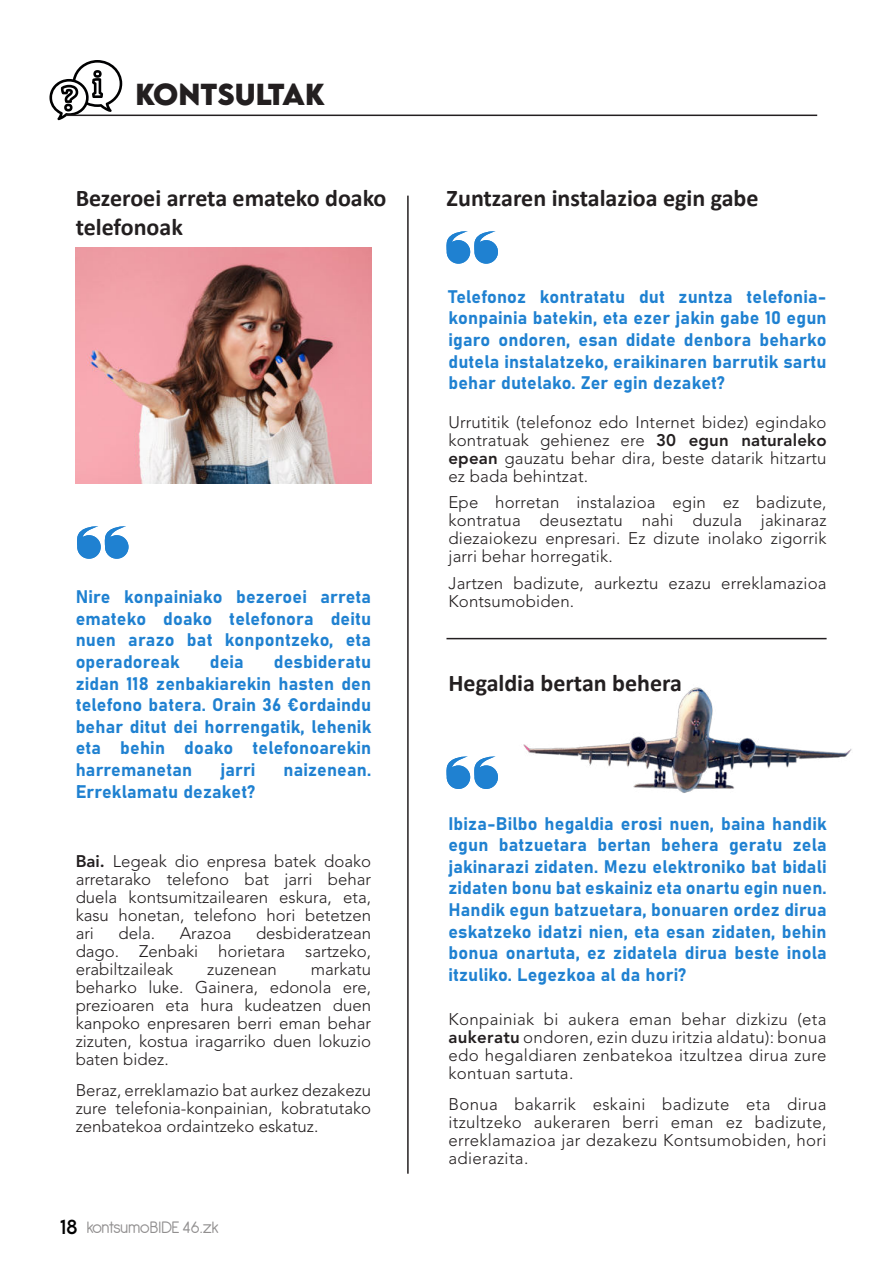
<style>
.page{position:relative;width:893px;height:1263px;background:#fff}
.page>*{position:absolute;margin:0;border:0;box-sizing:border-box;transform-origin:0 0}
.t1{font:700 27px "LEMONMILK";color:#231f20}
.t2{font:700 24px/28.8px "Calibri";color:#231f20}
.t3{font:18px/21.6px "Bahnschrift";letter-spacing:.01em;color:#1f81d1;text-align:justify}
.t4{font:18px "Antipasto";letter-spacing:-.03em;color:#231f20}
.t5{font:300 16.8px/18px "Avenir LT Std";letter-spacing:.01em;color:#231f20;text-align:justify}
.s1{font-weight:800}
.s2{font-family:"LEMONMILK";color:#000001}
</style>
<div class="page">
<img style="left:523px;top:687px;width:329px;height:106px">
<hr style="left:446px;top:638px;width:381px;height:1px;background:#231f20">
<hr style="left:407px;top:196px;width:2px;height:978px;background:#231f20">
<svg style="left:49px;top:60px;width:73px;height:60px"></svg>
<svg style="left:77px;top:526px;width:51px;height:33px"></svg>
<svg style="left:446px;top:231px;width:52px;height:33px"></svg>
<svg style="left:446px;top:756px;width:52px;height:33px"></svg>
<hr style="left:66px;top:115px;width:751px;height:1px;background:#231f20">
<img style="left:76px;top:247px;width:295px;height:236px">
<h1 class="t1" style="left:135px;top:80px;width:191px">KONTSULTAK</h1>
<h2 class="t2" style="left:76px;top:186px;width:312px">Bezeroei arreta emateko doako telefonoak</h2>
<p class="t3" style="left:76px;top:588px;width:297px">Nire konpainiako bezeroei arreta emateko doako telefonora deitu nuen arazo bat konpontzeko, eta operadoreak</p>
<p class="t3" style="left:76px;top:652px;width:297px;text-indent:198px">desbideratu zidan 118 zenbakiarekin hasten den telefono batera. Orain 36 €ordaindu behar ditut dei horrengatik, lehenik eta behin doako telefonoarekin harremanetan</p>
<p class="t3" style="left:210px;top:652px;width:35px">deia</p>
<p class="t3" style="left:220px;top:760px;width:37px">jarri</p>
<p class="t3" style="left:283px;top:760px;width:89px">naizenean.</p>
<p class="t3" style="left:76px;top:782px;width:181px">Erreklamatu dezaket?</p>
<p class="t5" style="left:76px;top:854px;width:297px"><span class="s1">Bai.</span> Legeak dio enpresa batek doako arretarako telefono bat jarri behar duela kontsumitzailearen eskura, eta, kasu honetan, telefono hori betetzen ari</p>
<p class="t5" style="left:76px;top:926px;width:297px;text-indent:180px">desbideratzean dago. Zenbaki horietara sartzeko, erabiltzaileak</p>
<p class="t5" style="left:119px;top:926px;width:38px">dela.</p>
<p class="t5" style="left:180px;top:926px;width:53px">Arazoa</p>
<p class="t5" style="left:76px;top:962px;width:297px;text-indent:235px">markatu beharko luke. Gainera, edonola ere, prezioaren eta hura kudeatzen duen kanpoko enpresaren berri eman behar zizuten, kostua iragarriko duen lokuzio baten bidez.</p>
<p class="t5" style="left:76px;top:1082px;width:297px">Beraz, erreklamazio bat aurkez dezakezu zure telefonia-konpainian, kobratutako zenbatekoa ordaintzeko eskatuz.</p>
<p class="t5" style="left:207px;top:962px;width:71px">zuzenean</p>
<p class="t4" style="left:60px;top:1216px;width:160px"><span class="s2">18</span> kontsumoBIDE 46.zk</p>
<h2 class="t2" style="left:447px;top:186px;width:313px">Zuntzaren instalazioa egin gabe</h2>
<p class="t3" style="left:448px;top:287px;width:380px">Telefonoz kontratatu dut zuntza telefonia&shy;konpainia batekin, eta ezer jakin gabe 10 egun igaro ondoren, esan didate denbora beharko dutela instalatzeko, eraikinaren barrutik sartu behar dutelako. Zer egin dezaket?</p>
<p class="t5" style="left:448px;top:414px;width:380px">Urrutitik (telefonoz edo Internet bidez) egindako kontratuak gehienez ere <span class="s1">30 egun naturaleko epean</span> gauzatu behar dira, beste datarik hitzartu ez bada behintzat.</p>
<p class="t5" style="left:448px;top:495px;width:380px">Epe horretan instalazioa egin ez badizute, kontratua deuseztatu nahi duzula jakinaraz diezaiokezu enpresari. Ez dizute inolako zigorrik jarri behar horregatik.</p>
<p class="t5" style="left:448px;top:575px;width:380px">Jartzen badizute, aurkeztu ezazu erreklamazioa<br>Kontsumobiden.</p>
<h2 class="t2" style="left:448px;top:671px;width:235px">Hegaldia bertan behera</h2>
<p class="t3" style="left:448px;top:814px;width:380px">Ibiza-Bilbo hegaldia erosi nuen, baina handik egun batzuetara bertan behera geratu zela jakinarazi zidaten. Mezu elektroniko bat bidali zidaten bonu bat eskainiz eta onartu egin nuen.<br>Handik egun batzuetara, bonuaren ordez dirua eskatzeko idatzi nien, eta esan zidaten, behin bonua onartuta, ez zidatela dirua beste inola itzuliko. Legezkoa al da hori?</p>
<p class="t5" style="left:448px;top:1012px;width:380px">Konpainiak bi aukera eman behar dizkizu (eta <span class="s1">aukeratu</span> ondoren, ezin duzu iritzia aldatu): bonua edo hegaldiaren zenbatekoa itzultzea dirua zure kontuan sartuta.</p>
<p class="t5" style="left:448px;top:1097px;width:380px">Bonua bakarrik eskaini badizute eta dirua itzultzeko aukeraren berri eman ez badizute, erreklamazioa jar dezakezu Kontsumobiden, hori adierazita.</p>
</div>
